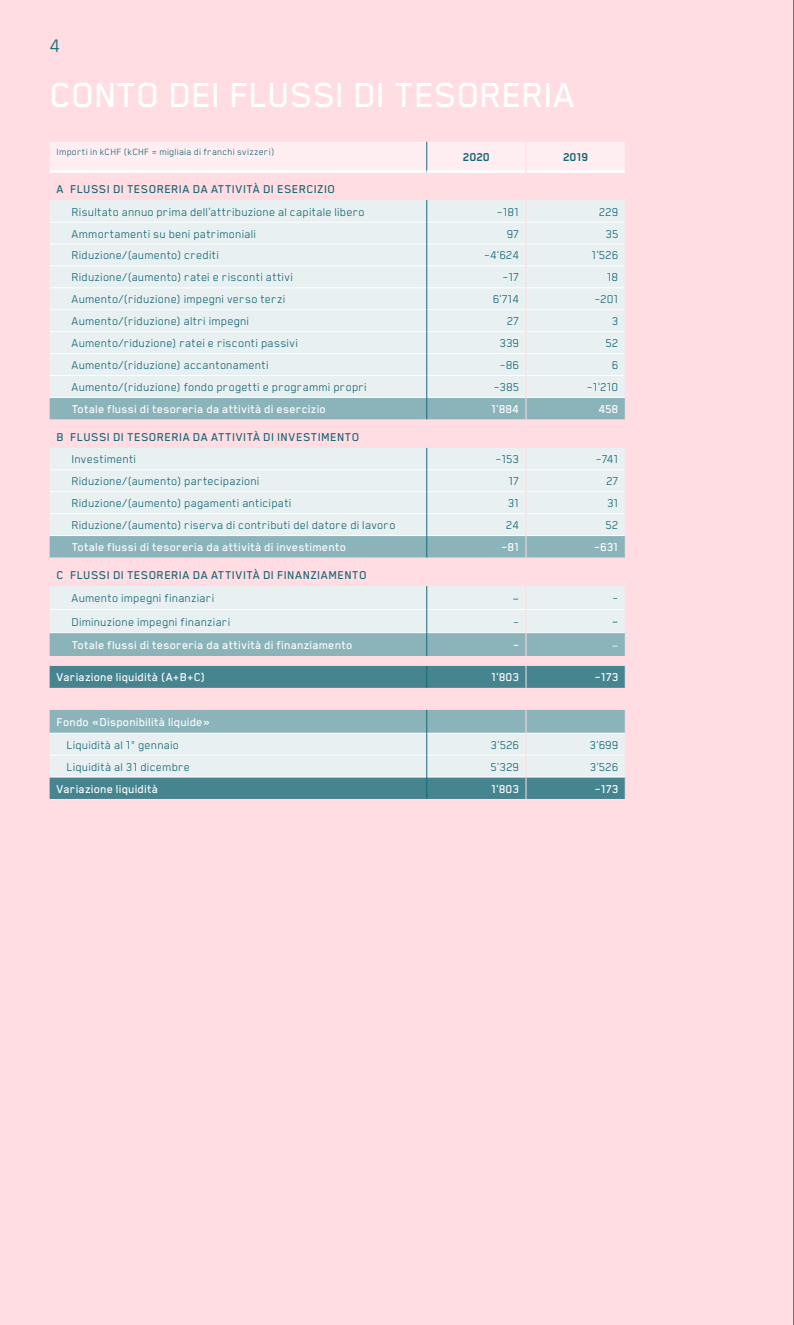
<style>
.page{position:relative;width:794px;height:1325px;background:#fff}
.page>*{position:absolute;margin:0;border:0;box-sizing:border-box;transform-origin:0 0}
.t1{font:40.25px "B4 G Pro Helvetia Medium";color:#fff}
.t2{font:21px "B4 G Pro Helvetia Book";color:#186775}
.t3{font:14.88px "B4 G Pro Helvetia Book";color:#186775}
.t4{font:14.88px "B4 G Pro Helvetia Book";color:#fff}
.t5{font:13.12px "B4 G Pro Helvetia Book";letter-spacing:.015em;color:#186775}
.t6{font:13.12px "B4 G Pro Helvetia Medium";letter-spacing:.02em;color:#fff}
.t7{font:13.12px "B4 G Pro Helvetia Medium";letter-spacing:.04em;color:#186775}
.t8{font:13.12px "B4 G Pro Helvetia Bold";color:#186775}
.t9{font:10.5px "B4 G Pro Helvetia Book";letter-spacing:.03em;color:#186775}
</style>
<div class="page">
<div style="left:0;top:0;width:794px;height:1324px;background:#ffdde2"></div>
<div style="left:50px;top:200px;width:575px;height:197px;background:#e8f0f1"></div>
<svg style="left:50px;top:398px;width:575px;height:258px;fill:#e8f0f1"></svg>
<hr style="left:50px;top:222px;width:376px;height:1px;background:#fff">
<hr style="left:50px;top:243px;width:376px;height:1px;background:#fff">
<hr style="left:427px;top:222px;width:98px;height:1px;background:#fff">
<hr style="left:526px;top:222px;width:99px;height:1px;background:#fff">
<hr style="left:427px;top:243px;width:98px;height:1px;background:#fff">
<hr style="left:526px;top:243px;width:99px;height:1px;background:#fff">
<hr style="left:50px;top:609px;width:376px;height:1px;background:#fff">
<hr style="left:427px;top:609px;width:98px;height:1px;background:#fff">
<hr style="left:526px;top:609px;width:99px;height:1px;background:#fff">
<hr style="left:50px;top:265px;width:376px;height:1px;background:#fff">
<hr style="left:427px;top:265px;width:98px;height:1px;background:#fff">
<hr style="left:526px;top:265px;width:99px;height:1px;background:#fff">
<hr style="left:50px;top:287px;width:376px;height:1px;background:#fff">
<hr style="left:427px;top:287px;width:98px;height:1px;background:#fff">
<hr style="left:526px;top:287px;width:99px;height:1px;background:#fff">
<hr style="left:50px;top:309px;width:376px;height:1px;background:#fff">
<hr style="left:427px;top:309px;width:98px;height:1px;background:#fff">
<hr style="left:526px;top:309px;width:99px;height:1px;background:#fff">
<hr style="left:50px;top:331px;width:376px;height:1px;background:#fff">
<hr style="left:427px;top:331px;width:98px;height:1px;background:#fff">
<hr style="left:526px;top:331px;width:99px;height:1px;background:#fff">
<hr style="left:50px;top:353px;width:376px;height:1px;background:#fff">
<hr style="left:427px;top:353px;width:98px;height:1px;background:#fff">
<hr style="left:526px;top:353px;width:99px;height:1px;background:#fff">
<hr style="left:50px;top:375px;width:376px;height:1px;background:#fff">
<hr style="left:427px;top:375px;width:98px;height:1px;background:#fff">
<hr style="left:526px;top:375px;width:99px;height:1px;background:#fff">
<hr style="left:50px;top:397px;width:376px;height:1px;background:#fff">
<hr style="left:427px;top:397px;width:98px;height:1px;background:#fff">
<hr style="left:526px;top:397px;width:99px;height:1px;background:#fff">
<hr style="left:50px;top:469px;width:376px;height:1px;background:#fff">
<hr style="left:427px;top:469px;width:98px;height:1px;background:#fff">
<hr style="left:526px;top:469px;width:99px;height:1px;background:#fff">
<hr style="left:50px;top:491px;width:376px;height:1px;background:#fff">
<hr style="left:427px;top:491px;width:98px;height:1px;background:#fff">
<hr style="left:526px;top:491px;width:99px;height:1px;background:#fff">
<hr style="left:50px;top:513px;width:376px;height:1px;background:#fff">
<hr style="left:427px;top:513px;width:98px;height:1px;background:#fff">
<hr style="left:526px;top:513px;width:99px;height:1px;background:#fff">
<hr style="left:50px;top:535px;width:376px;height:1px;background:#fff">
<hr style="left:427px;top:535px;width:98px;height:1px;background:#fff">
<hr style="left:526px;top:535px;width:99px;height:1px;background:#fff">
<hr style="left:50px;top:632px;width:376px;height:1px;background:#fff">
<hr style="left:427px;top:632px;width:98px;height:1px;background:#fff">
<hr style="left:526px;top:632px;width:99px;height:1px;background:#fff">
<svg style="left:426px;top:200px;width:1px;height:219px"></svg>
<svg style="left:426px;top:448px;width:1px;height:109px"></svg>
<svg style="left:426px;top:586px;width:1px;height:70px"></svg>
<div style="left:50px;top:666px;width:576px;height:22px;background:#468590"></div>
<svg style="left:525px;top:200px;width:1px;height:219px"></svg>
<svg style="left:525px;top:448px;width:1px;height:109px"></svg>
<svg style="left:525px;top:586px;width:1px;height:70px"></svg>
<svg style="left:50px;top:142px;width:575px;height:31px;background:#feeff1"></svg>
<svg style="left:50px;top:710px;width:576px;height:89px;background:#aac7cc"></svg>
<hr style="left:793px;top:0;width:1px;height:1324px;background:#000">
<h2 class="t2" style="left:50px;top:35px;width:12px">4</h2>
<h1 class="t1" style="left:50px;top:74px;width:526px">CONTO DEI FLUSSI DI TESORERIA</h1>
<p class="t9" style="left:57px;top:147px;width:219px">Importi in kCHF (kCHF = migliaia di franchi svizzeri)</p>
<p class="t8" style="left:463px;top:150px;width:28px">2020</p>
<p class="t8" style="left:563px;top:150px;width:27px">2019</p>
<p class="t7" style="left:57px;top:182px;width:280px">A FLUSSI DI TESORERIA DA ATTIVITÀ DI ESERCIZIO</p>
<p class="t5" style="left:71px;top:205px;width:295px">Risultato annuo prima dell’attribuzione al capitale libero</p>
<p class="t5" style="left:497px;top:205px;width:24px">–181</p>
<p class="t5" style="left:599px;top:205px;width:21px">229</p>
<p class="t5" style="left:71px;top:227px;width:186px">Ammortamenti su beni patrimoniali</p>
<p class="t5" style="left:507px;top:227px;width:14px">97</p>
<p class="t5" style="left:605px;top:227px;width:14px">35</p>
<p class="t5" style="left:71px;top:249px;width:149px">Riduzione/(aumento) crediti</p>
<p class="t5" style="left:484px;top:249px;width:36px">–4'624</p>
<p class="t5" style="left:591px;top:249px;width:28px">1'526</p>
<p class="t5" style="left:71px;top:271px;width:223px">Riduzione/(aumento) ratei e risconti attivi</p>
<p class="t5" style="left:502px;top:271px;width:18px">–17</p>
<p class="t5" style="left:607px;top:271px;width:13px">18</p>
<p class="t5" style="left:71px;top:293px;width:215px">Aumento/(riduzione) impegni verso terzi</p>
<p class="t5" style="left:492px;top:293px;width:28px">6'714</p>
<p class="t5" style="left:594px;top:293px;width:25px">–201</p>
<p class="t5" style="left:71px;top:314px;width:179px">Aumento/(riduzione) altri impegni</p>
<p class="t5" style="left:507px;top:314px;width:14px">27</p>
<p class="t5" style="left:612px;top:314px;width:8px">3</p>
<p class="t5" style="left:71px;top:336px;width:228px">Aumento/riduzione) ratei e risconti passivi</p>
<p class="t5" style="left:499px;top:336px;width:21px">339</p>
<p class="t5" style="left:605px;top:336px;width:14px">52</p>
<p class="t5" style="left:71px;top:358px;width:198px">Aumento/(riduzione) accantonamenti</p>
<p class="t5" style="left:500px;top:358px;width:21px">–86</p>
<p class="t5" style="left:612px;top:358px;width:8px">6</p>
<p class="t5" style="left:71px;top:380px;width:297px">Aumento/(riduzione) fondo progetti e programmi propri</p>
<p class="t5" style="left:494px;top:380px;width:27px">–385</p>
<p class="t5" style="left:587px;top:380px;width:33px">–1'210</p>
<p class="t6" style="left:72px;top:402px;width:255px">Totale flussi di tesoreria da attività di esercizio</p>
<p class="t6" style="left:491px;top:402px;width:29px">1'884</p>
<p class="t6" style="left:598px;top:402px;width:21px">458</p>
<p class="t7" style="left:57px;top:430px;width:304px">B FLUSSI DI TESORERIA DA ATTIVITÀ DI INVESTIMENTO</p>
<p class="t5" style="left:71px;top:453px;width:66px">Investimenti</p>
<p class="t5" style="left:495px;top:453px;width:25px">–153</p>
<p class="t5" style="left:596px;top:453px;width:24px">–741</p>
<p class="t5" style="left:71px;top:474px;width:189px">Riduzione/(aumento) partecipazioni</p>
<p class="t5" style="left:508px;top:474px;width:12px">17</p>
<p class="t5" style="left:606px;top:474px;width:14px">27</p>
<p class="t5" style="left:71px;top:496px;width:221px">Riduzione/(aumento) pagamenti anticipati</p>
<p class="t5" style="left:508px;top:496px;width:13px">31</p>
<p class="t5" style="left:607px;top:496px;width:13px">31</p>
<p class="t5" style="left:71px;top:518px;width:325px">Riduzione/(aumento) riserva di contributi del datore di lavoro</p>
<p class="t5" style="left:506px;top:518px;width:15px">24</p>
<p class="t5" style="left:605px;top:518px;width:14px">52</p>
<p class="t6" style="left:72px;top:540px;width:276px">Totale flussi di tesoreria da attività di investimento</p>
<p class="t6" style="left:501px;top:540px;width:19px">–81</p>
<p class="t6" style="left:594px;top:540px;width:26px">–631</p>
<p class="t7" style="left:57px;top:568px;width:311px">C FLUSSI DI TESORERIA DA ATTIVITÀ DI FINANZIAMENTO</p>
<p class="t5" style="left:71px;top:591px;width:144px">Aumento impegni finanziari</p>
<p class="t3" style="left:512px;top:591px;width:8px">–</p>
<p class="t5" style="left:612px;top:591px;width:7px">–</p>
<p class="t5" style="left:71px;top:615px;width:160px">Diminuzione impegni finanziari</p>
<p class="t5" style="left:513px;top:615px;width:7px">–</p>
<p class="t3" style="left:611px;top:614px;width:8px">–</p>
<p class="t6" style="left:72px;top:638px;width:282px">Totale flussi di tesoreria da attività di finanziamento</p>
<p class="t6" style="left:513px;top:638px;width:7px">–</p>
<p class="t4" style="left:611px;top:637px;width:8px">–</p>
<p class="t6" style="left:57px;top:670px;width:150px">Variazione liquidità (A+B+C)</p>
<p class="t6" style="left:491px;top:670px;width:29px">1'803</p>
<p class="t6" style="left:595px;top:670px;width:25px">–173</p>
<p class="t6" style="left:57px;top:715px;width:155px">Fondo «Disponibilità liquide»</p>
<p class="t5" style="left:66px;top:738px;width:114px">Liquidità al 1° gennaio</p>
<p class="t5" style="left:490px;top:738px;width:30px">3'526</p>
<p class="t5" style="left:589px;top:738px;width:30px">3'699</p>
<p class="t5" style="left:66px;top:760px;width:125px">Liquidità al 31 dicembre</p>
<p class="t5" style="left:490px;top:760px;width:30px">5'329</p>
<p class="t5" style="left:590px;top:760px;width:30px">3'526</p>
<p class="t6" style="left:57px;top:781px;width:103px">Variazione liquidità</p>
<p class="t6" style="left:491px;top:781px;width:29px">1'803</p>
<p class="t6" style="left:595px;top:781px;width:25px">–173</p>
</div>
